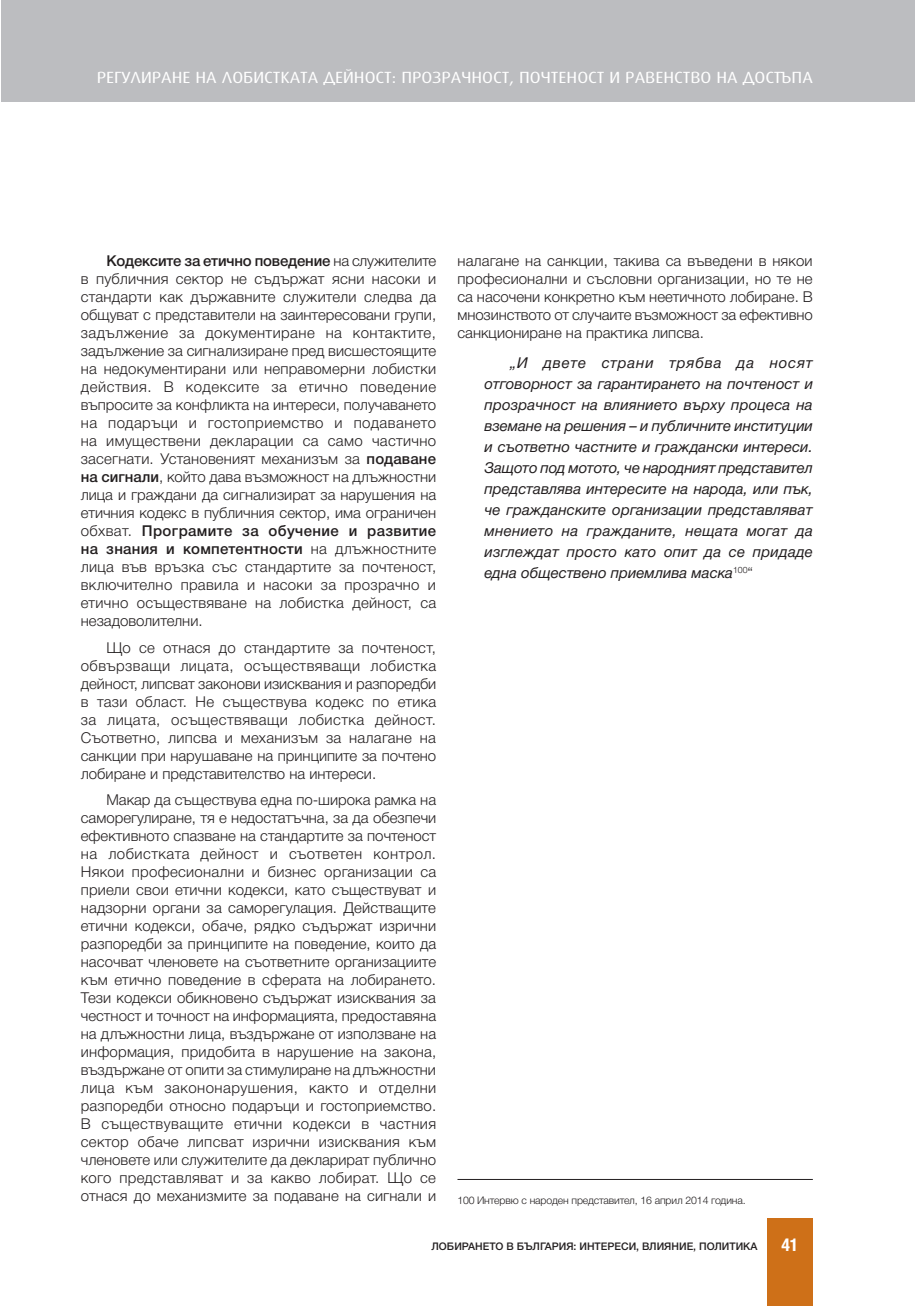
<style>
.page{position:relative;width:915px;height:1306px;background:#fff}
.page>*{position:absolute;margin:0;border:0;box-sizing:border-box;transform-origin:0 0}
.t1{font:16.2px "Hermes Pro";color:#fff;scale:1.11 1}
.t2{font:300 15px/18px "Helvetica Neue Cyr";color:#231f20;text-align:justify}
.t3{font:italic 15px/21px "Helvetica Neue Cyr";color:#231f20;text-align:justify}
.t4{font:300 10.5px "Helvetica Neue Cyr";letter-spacing:-.01em;color:#231f20}
.t5{font:500 10.5px "Helvetica Neue Cyr";color:#231f20}
.s1{font-weight:500}
.s2{font-weight:300;font-style:normal}
.s3{font-family:"Helv Cyr Condensed";font-weight:700;font-size:19.5px;color:#fff}
</style>
<div class="page">
<div style="left:766px;top:1218px;width:45px;height:87px;background:#ce7018"></div>
<hr style="left:457px;top:1179px;width:355px;height:1px;background:#231f20">
<div style="left:1px;top:0;width:913px;height:102px;background:#bcbdc0"></div>
<p class="t1" style="left:97px;top:67px;width:646px">РЕГУЛИРАНЕ НА ЛОБИСТКАТА ДЕЙНОСТ: ПРОЗРАЧНОСТ, ПОЧТЕНОСТ И РАВЕНСТВО НА ДОСТЪПА</p>
<p class="t2" style="left:81px;top:252px;width:357px;text-indent:26px"><span class="s1">Кодексите за етично поведение</span> на служителите в публичния сектор не съдържат ясни насоки и стандарти как държавните служители следва да общуват с представители на заинтересовани групи, задължение за документиране на контактите, задължение за сигнализиране пред висшестоящите на недокументирани или неправомерни лобистки действия. В кодексите за етично поведение въпросите за конфликта на интереси, получаването на подаръци и гостоприемство и подаването на имуществени декларации са само частично засегнати. Установеният механизъм за <span class="s1">подаване на сигнали</span>, който дава възможност на длъжностни лица и граждани да сигнализират за нарушения на етичния кодекс в публичния сектор, има ограничен обхват. <span class="s1">Програмите за обучение и развитие на знания и компетентности</span> на длъжностните лица във връзка със стандартите за почтеност, включително правила и насоки за прозрачно и етично осъществяване на лобистка дейност, са незадоволителни.</p>
<p class="t2" style="left:81px;top:638px;width:357px;text-indent:26px">Що се отнася до стандартите за почтеност, обвързващи лицата, осъществяващи лобистка дейност, липсват законови изисквания и разпоредби в тази област. Не съществува кодекс по етика за лицата, осъществяващи лобистка дейност.<br>Съответно, липсва и механизъм за налагане на санкции при нарушаване на принципите за почтено лобиране и представителство на интереси.</p>
<p class="t2" style="left:81px;top:791px;width:357px;text-indent:26px">Макар да съществува една по-широка рамка на саморегулиране, тя е недостатъчна, за да обезпечи ефективното спазване на стандартите за почтеност на лобистката дейност и съответен контрол.<br>Някои професионални и бизнес организации са приели свои етични кодекси, като съществуват и надзорни органи за саморегулация. Действащите етични кодекси, обаче, рядко съдържат изрични разпоредби за принципите на поведение, които да насочват членовете на съответните организациите към етично поведение в сферата на лобирането.<br>Тези кодекси обикновено съдържат изисквания за честност и точност на информацията, предоставяна на длъжностни лица, въздържане от използване на информация, придобита в нарушение на закона, въздържане от опити за стимулиране на длъжностни лица към закононарушения, както и отделни разпоредби относно подаръци и гостоприемство.<br>В съществуващите етични кодекси в частния сектор обаче липсват изрични изисквания към членовете или служителите да декларират публично кого представляват и за какво лобират. Що се отнася до механизмите за подаване на сигнали и</p>
<p class="t2" style="left:457px;top:252px;width:357px">налагане на санкции, такива са въведени в някои професионални и съсловни организации, но те не са насочени конкретно към неетичното лобиране. В мнозинството от случаите възможност за ефективно санкциониране на практика липсва.</p>
<p class="t3" style="left:484px;top:352px;width:330px;text-indent:26px">„И двете страни трябва да носят отговорност за гарантирането на почтеност и прозрачност на влиянието върху процеса на вземане на решения – и публичните институции и съответно частните и граждански интереси.<br>Защото под мотото, че народният представител представлява интересите на народа, или пък, че гражданските организации представляват мнението на гражданите, нещата могат да изглеждат просто като опит да се придаде една обществено приемлива маска<sup>100</sup><span class="s2">“</span></p>
<p class="t4" style="left:457px;top:1194px;width:289px">100 Интервю с народен представител, 16 април 2014 година.</p>
<p class="t5" style="left:431px;top:1240px;width:368px">ЛОБИРАНЕТО В БЪЛГАРИЯ: ИНТЕРЕСИ, ВЛИЯНИЕ, ПОЛИТИКА <span class="s3">41</span></p>
</div>
